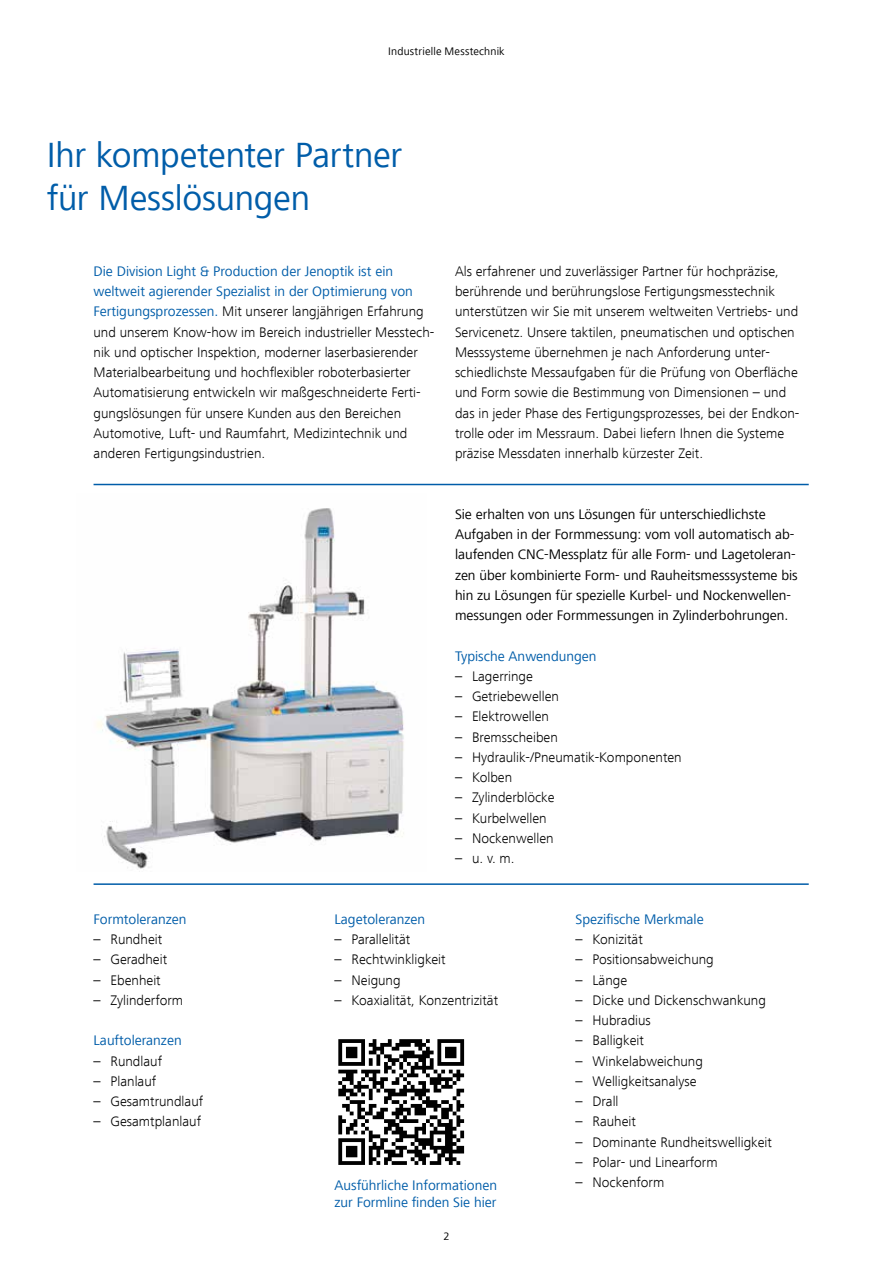
<style>
.page{position:relative;width:893px;height:1263px;background:#fff}
.page>*{position:absolute;margin:0;border:0;box-sizing:border-box;transform-origin:0 0}
.t1{font:36px/43.5px "Frutiger Next LT";letter-spacing:-.01em;color:#005da9}
.t2{font:300 14.25px/20.2px "Frutiger Next LT";color:#000}
.t3{font:14.25px/20.2px "Frutiger Next LT";color:#000}
.t4{font:14.25px/17.1px "Frutiger Next LT";color:#005da9}
.t5{font:11.25px "Frutiger Next LT";letter-spacing:.015em;color:#000}
.s1{font-weight:400;color:#005da9}
</style>
<div class="page">
<svg style="left:338px;top:1039px;width:126px;height:126px"></svg>
<hr style="left:94px;top:484px;width:715px;height:1px;background:#005da9">
<hr style="left:94px;top:883px;width:715px;height:2px;background:#005da9">
<img style="left:97px;top:508px;width:307px;height:361px">
<p class="t5" style="left:388px;top:45px;width:118px">Industrielle Messtechnik</p>
<h1 class="t1" style="left:47px;top:133px;width:357px">Ihr kompetenter Partner für Messlösungen</h1>
<p class="t2" style="left:94px;top:261px;width:342px"><span class="s1">Die Division Light &amp; Production der Jenoptik ist ein weltweit agierender Spezialist in der Optimierung von Fertigungsprozessen.</span> Mit unserer langjährigen Erfahrung und unserem Know-how im Bereich industrieller Messtech&shy;nik und optischer Inspektion, moderner laserbasierender Materialbearbeitung und hochflexibler roboterbasierter Automatisierung entwickeln wir maßgeschneiderte Ferti&shy;gungslösungen für unsere Kunden aus den Bereichen Automotive, Luft- und Raumfahrt, Medizintechnik und anderen Fertigungsindustrien.</p>
<p class="t2" style="left:455px;top:261px;width:346px">Als erfahrener und zuverlässiger Partner für hochpräzise, berührende und berührungslose Fertigungsmesstechnik unterstützen wir Sie mit unserem weltweiten Vertriebs- und Servicenetz. Unsere taktilen, pneumatischen und optischen Messsysteme übernehmen je nach Anforderung unter&shy;schiedlichste Messaufgaben für die Prüfung von Oberfläche und Form sowie die Bestimmung von Dimensionen – und das in jeder Phase des Fertigungsprozesses, bei der Endkon&shy;trolle oder im Messraum. Dabei liefern Ihnen die Systeme präzise Messdaten innerhalb kürzester Zeit.</p>
<p class="t4" style="left:94px;top:911px;width:94px">Formtoleranzen</p>
<p class="t2" style="left:94px;top:929px;width:70px">– Rundheit</p>
<p class="t2" style="left:94px;top:949px;width:75px">– Geradheit</p>
<p class="t2" style="left:94px;top:970px;width:69px">– Ebenheit</p>
<p class="t2" style="left:94px;top:990px;width:91px">– Zylinderform</p>
<p class="t4" style="left:94px;top:1032px;width:90px">Lauftoleranzen</p>
<p class="t2" style="left:94px;top:1051px;width:70px">– Rundlauf</p>
<p class="t2" style="left:94px;top:1071px;width:64px">– Planlauf</p>
<p class="t2" style="left:94px;top:1091px;width:111px">– Gesamtrundlauf</p>
<p class="t2" style="left:94px;top:1111px;width:109px">– Gesamtplanlauf</p>
<p class="t3" style="left:455px;top:504px;width:344px">Sie erhalten von uns Lösungen für unterschiedlichste Aufgaben in der Formmessung: vom voll automatisch ab&shy;laufenden CNC-Messplatz für alle Form- und Lagetoleran&shy;zen über kombinierte Form- und Rauheitsmesssysteme bis hin zu Lösungen für spezielle Kurbel- und Nockenwellen&shy;messungen oder Formmessungen in Zylinderbohrungen.</p>
<p class="t4" style="left:455px;top:647px;width:143px">Typische Anwendungen</p>
<p class="t2" style="left:455px;top:666px;width:80px">– Lagerringe</p>
<p class="t2" style="left:455px;top:686px;width:106px">– Getriebewellen</p>
<p class="t2" style="left:455px;top:706px;width:96px">– Elektrowellen</p>
<p class="t2" style="left:455px;top:727px;width:104px">– Bremsscheiben</p>
<p class="t2" style="left:455px;top:747px;width:228px">– Hydraulik-/Pneumatik-Komponenten</p>
<p class="t2" style="left:455px;top:767px;width:59px">– Kolben</p>
<p class="t2" style="left:455px;top:787px;width:101px">– Zylinderblöcke</p>
<p class="t2" style="left:455px;top:808px;width:93px">– Kurbelwellen</p>
<p class="t2" style="left:455px;top:828px;width:100px">– Nockenwellen</p>
<p class="t2" style="left:455px;top:848px;width:61px">– u. v. m.</p>
<p class="t4" style="left:334px;top:911px;width:92px">Lagetoleranzen</p>
<p class="t2" style="left:334px;top:929px;width:77px">– Parallelität</p>
<p class="t2" style="left:334px;top:949px;width:113px">– Rechtwinkligkeit</p>
<p class="t2" style="left:334px;top:970px;width:68px">– Neigung</p>
<p class="t2" style="left:334px;top:990px;width:165px">– Koaxialität, Konzentrizität</p>
<p class="t4" style="left:334px;top:1177px;width:164px">Ausführliche Informationen zur Formline finden Sie hier</p>
<p class="t5" style="left:443px;top:1229px;width:8px">2</p>
<p class="t4" style="left:575px;top:911px;width:130px">Spezifische Merkmale</p>
<p class="t2" style="left:575px;top:929px;width:69px">– Konizität</p>
<p class="t2" style="left:575px;top:949px;width:140px">– Positionsabweichung</p>
<p class="t2" style="left:575px;top:970px;width:53px">– Länge</p>
<p class="t2" style="left:575px;top:990px;width:192px">– Dicke und Dickenschwankung</p>
<p class="t2" style="left:575px;top:1010px;width:77px">– Hubradius</p>
<p class="t2" style="left:575px;top:1030px;width:70px">– Balligkeit</p>
<p class="t2" style="left:575px;top:1051px;width:129px">– Winkelabweichung</p>
<p class="t2" style="left:575px;top:1071px;width:123px">– Welligkeitsanalyse</p>
<p class="t2" style="left:575px;top:1091px;width:45px">– Drall</p>
<p class="t2" style="left:575px;top:1111px;width:62px">– Rauheit</p>
<p class="t2" style="left:575px;top:1132px;width:198px">– Dominante Rundheitswelligkeit</p>
<p class="t2" style="left:575px;top:1152px;width:144px">– Polar- und Linearform</p>
<p class="t2" style="left:575px;top:1172px;width:90px">– Nockenform</p>
</div>
